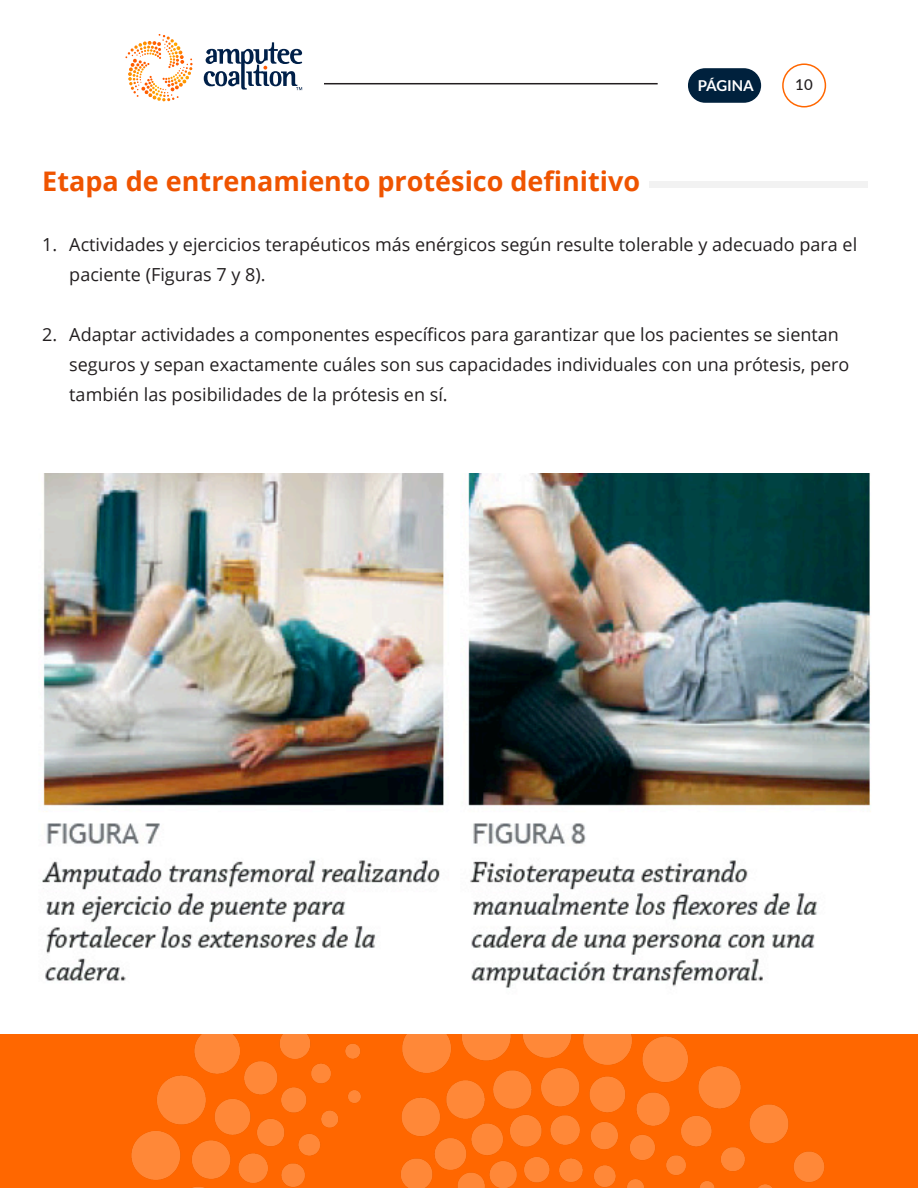
<style>
.page{position:relative;width:918px;height:1188px;background:#fff}
.page>*{position:absolute;margin:0;border:0;box-sizing:border-box;transform-origin:0 0}
.Heading_01{font:700 27px "Open Sans";color:#ef5400}
.t1{font:18px/30px "Open Sans";color:#231f20}
.t2{font:700 15px "Lato";color:#fff}
.t3{font:500 15px "Lato";color:#231f20}
</style>
<div class="page">
<hr style="left:0;top:1035px;width:1px;height:153px;background:#ff6700">
<div style="left:650px;top:182px;width:218px;height:6px;background:#f2f2f2"></div>
<div style="left:1px;top:1035px;width:917px;height:153px;background:#ff6700"></div>
<img style="left:131px;top:1035px;width:693px;height:153px">
<svg style="left:125px;top:34px;width:68px;height:68px"></svg>
<svg style="left:204px;top:42px;width:98px;height:48px"></svg>
<img style="left:42px;top:473px;width:829px;height:515px">
<div style="left:688px;top:68px;width:73px;height:35px;background:#00213d;border-radius:17px"></div>
<div style="left:782px;top:63px;width:44px;height:44px;border:2px solid #ff6700;border-radius:50%"></div>
<hr style="left:324px;top:83px;width:334px;height:1px;background:#231f20">
<p class="t2" style="left:698px;top:77px;width:58px">PÁGINA</p>
<p class="t3" style="left:795px;top:74px;width:19px">10</p>
<p class="Heading_01" style="left:42px;top:162px;width:599px">Etapa de entrenamiento protésico definitivo</p>
<p class="t1" style="left:69px;top:229px;width:789px;text-indent:-27px">1. Actividades y ejercicios terapéuticos más enérgicos según resulte tolerable y adecuado para el paciente (Figuras 7 y 8).</p>
<p class="t1" style="left:69px;top:319px;width:782px;text-indent:-27px">2. Adaptar actividades a componentes específicos para garantizar que los pacientes se sientan seguros y sepan exactamente cuáles son sus capacidades individuales con una prótesis, pero también las posibilidades de la prótesis en sí.</p>
</div>
